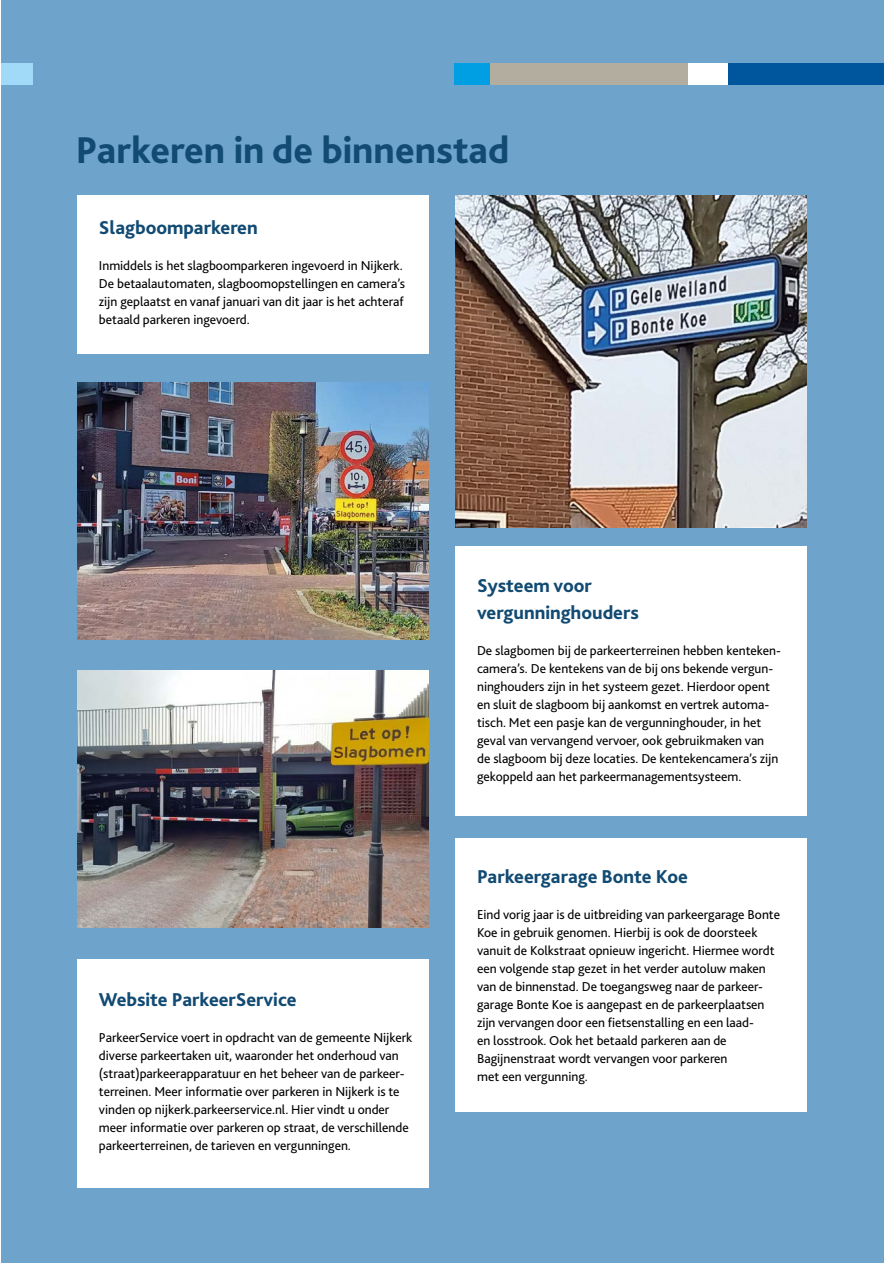
<style>
.page{position:relative;width:885px;height:1263px;background:#fff}
.page>*{position:absolute;margin:0;border:0;box-sizing:border-box;transform-origin:0 0}
.t1{font:800 39px "Bliss 2";color:#114a72}
.t2{font:800 19.5px/27px "Bliss 2";letter-spacing:-.005em;color:#114a72}
.t3{font:13.5px/18px "Bliss 2";letter-spacing:-.005em;color:#000}
</style>
<div class="page">
<div style="left:1px;top:0;width:882px;height:1263px;background:#6ea4cb"></div>
<img style="left:455px;top:196px;width:351px;height:331px">
<img style="left:78px;top:671px;width:350px;height:257px">
<img style="left:78px;top:382px;width:350px;height:257px">
<div style="left:483px;top:64px;width:245px;height:21px;background:#b2ad9f"></div>
<div style="left:1px;top:64px;width:31px;height:21px;background:#a1daf8"></div>
<div style="left:688px;top:64px;width:40px;height:21px;background:#fff"></div>
<div style="left:454px;top:64px;width:35px;height:21px;background:#009fe3"></div>
<div style="left:728px;top:64px;width:155px;height:21px;background:#00569d"></div>
<div style="left:78px;top:196px;width:350px;height:158px;background:#fff"></div>
<div style="left:455px;top:546px;width:351px;height:270px;background:#fff"></div>
<div style="left:455px;top:838px;width:351px;height:273px;background:#fff"></div>
<div style="left:78px;top:959px;width:350px;height:228px;background:#fff"></div>
<svg style="left:883px;top:1046px;width:1px;height:217px"></svg>
<h1 class="t1" style="left:76px;top:125px;width:435px">Parkeren in de binnenstad</h1>
<h2 class="t2" style="left:99px;top:214px;width:160px">Slagboomparkeren</h2>
<p class="t3" style="left:99px;top:256px;width:307px">Inmiddels is het slagboomparkeren ingevoerd in Nijkerk.<br>De betaalautomaten, slagboomopstellingen en camera’s zijn geplaatst en vanaf januari van dit jaar is het achteraf betaald parkeren ingevoerd.</p>
<h2 class="t2" style="left:99px;top:985px;width:199px">Website ParkeerService</h2>
<p class="t3" style="left:99px;top:1028px;width:315px">ParkeerService voert in opdracht van de gemeente Nijkerk diverse parkeertaken uit, waaronder het onderhoud van (straat)parkeerapparatuur en het beheer van de parkeer&shy;terreinen. Meer informatie over parkeren in Nijkerk is te vinden op nijkerk.parkeerservice.nl. Hier vindt u onder meer informatie over parkeren op straat, de verschillende parkeerterreinen, de tarieven en vergunningen.</p>
<h2 class="t2" style="left:477px;top:572px;width:163px">Systeem voor vergunninghouders</h2>
<p class="t3" style="left:477px;top:641px;width:305px">De slagbomen bij de parkeerterreinen hebben kenteken&shy;camera’s. De kentekens van de bij ons bekende vergun&shy;ninghouders zijn in het systeem gezet. Hierdoor opent en sluit de slagboom bij aankomst en vertrek automa&shy;tisch. Met een pasje kan de vergunninghouder, in het geval van vervangend vervoer, ook gebruikmaken van de slagboom bij deze locaties. De kentekencamera’s zijn gekoppeld aan het parkeermanagementsysteem.</p>
<h2 class="t2" style="left:477px;top:862px;width:212px">Parkeergarage Bonte Koe</h2>
<p class="t3" style="left:477px;top:905px;width:304px">Eind vorig jaar is de uitbreiding van parkeergarage Bonte Koe in gebruik genomen. Hierbij is ook de doorsteek vanuit de Kolkstraat opnieuw ingericht. Hiermee wordt een volgende stap gezet in het verder autoluw maken van de binnenstad. De toegangsweg naar de parkeer&shy;garage Bonte Koe is aangepast en de parkeerplaatsen zijn vervangen door een fietsenstalling en een laad-<br>en losstrook. Ook het betaald parkeren aan de Bagijnenstraat wordt vervangen voor parkeren<br>met een vergunning.</p>
</div>
